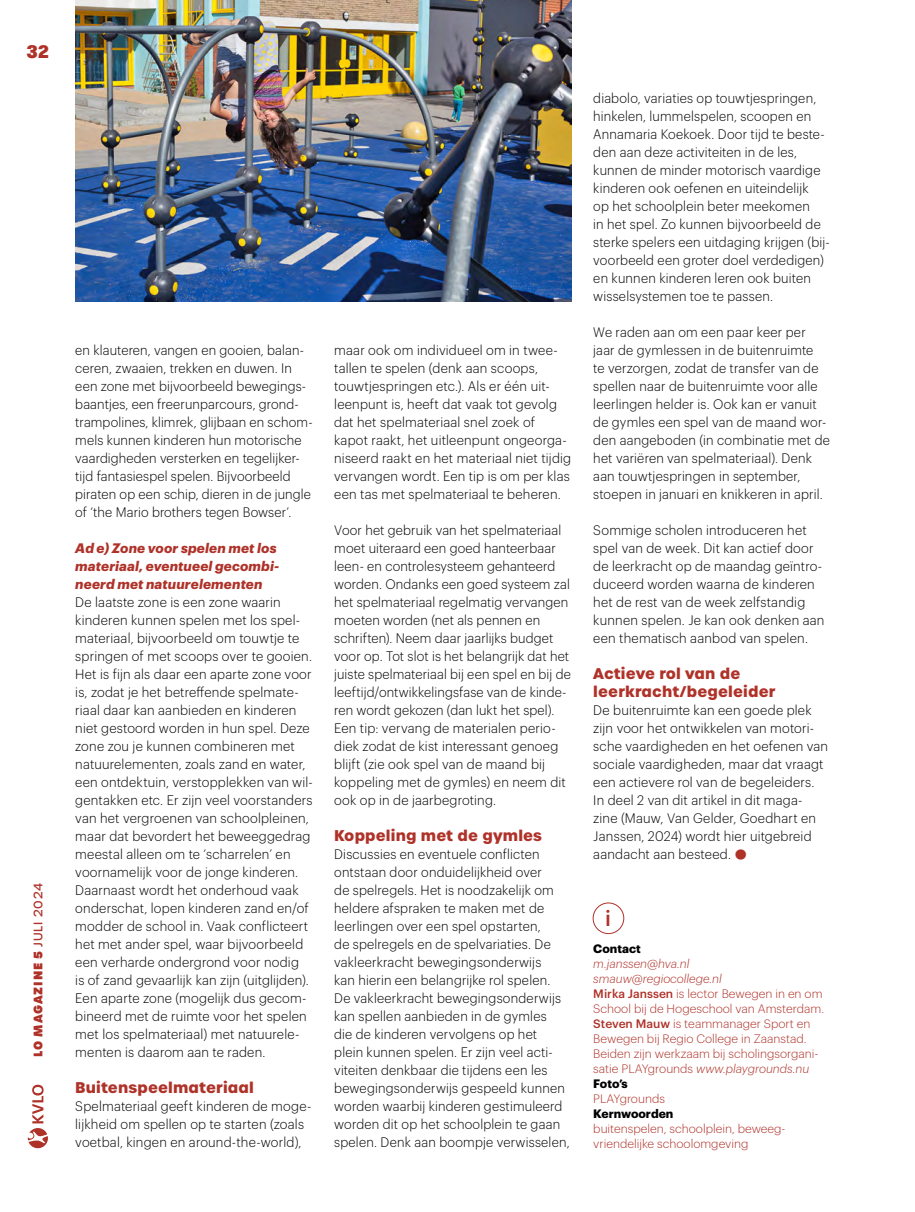
<style>
.page{position:relative;width:915px;height:1212px;background:#fff}
.page>*{position:absolute;margin:0;border:0;box-sizing:border-box;transform-origin:0 0}
.t1{font:31.5px "Graphik Super";color:#af3229}
.t2{font:500 21.6px "Graphik";color:#af3229}
.t3{font:900 18px "GT Walsheim Pro";color:#af3229}
.t4{font:700 15px/18px "Urbane";letter-spacing:.01em;color:#af3229}
.t5{font:300 13.5px/18px "Graphik";letter-spacing:.015em;color:#000;scale:.95 1}
.t6{font:300 13.5px/18px "Graphik";letter-spacing:.015em;color:#000;scale:.96 1}
.t7{font:italic 700 13.5px/18px "Graphik";letter-spacing:.01em;color:#af3229}
.t8{font:300 12px/15px "Graphik";color:#af3229}
.t9{font:800 12px "Urbane";letter-spacing:.07em;color:#af3229}
.t10{font:700 12px "Graphik";color:#000}
.s1{font-weight:500}
.s2{font-style:italic}
.s3{font-weight:700;color:#000}
</style>
<div class="page">
<svg style="left:28px;top:1085px;width:20px;height:63px"></svg>
<div style="left:592px;top:902px;width:32px;height:32px;border:1px solid #af3229;border-radius:50%"></div>
<img style="left:76px;top:0;width:495px;height:301px">
<h3 class="t3" style="left:27px;top:40px;width:24px">32</h3>
<p class="t9" style="left:30px;top:1057px;width:176px;rotate:-90deg">LO MAGAZINE 5 <span class="s1">JULI 2024</span></p>
<p class="t5" style="left:75px;top:340px;width:251px">en klauteren, vangen en gooien, balan&shy;ceren, zwaaien, trekken en duwen. In een zone met bijvoorbeeld bewegings&shy;baantjes, een freerunparcours, grond&shy;trampolines, klimrek, glijbaan en schom&shy;mels kunnen kinderen hun motorische vaardigheden versterken en tegelijker&shy;tijd fantasiespel spelen. Bijvoorbeeld piraten op een schip, dieren in de jungle of ‘the Mario brothers tegen Bowser’.</p>
<p class="t7" style="left:75px;top:538px;width:205px">Ad e) Zone voor spelen met los materiaal, eventueel gecombi&shy;neerd met natuurelementen</p>
<p class="t6" style="left:75px;top:592px;width:249px">De laatste zone is een zone waarin kinderen kunnen spelen met los spel&shy;materiaal, bijvoorbeeld om touwtje te springen of met scoops over te gooien.<br>Het is fijn als daar een aparte zone voor is, zodat je het betreffende spelmate&shy;riaal daar kan aanbieden en kinderen niet gestoord worden in hun spel. Deze zone zou je kunnen combineren met natuurelementen, zoals zand en water, een ontdektuin, verstopplekken van wil&shy;gentakken etc. Er zijn veel voorstanders van het vergroenen van schoolpleinen, maar dat bevordert het beweeggedrag meestal alleen om te ‘scharrelen’ en voornamelijk voor de jonge kinderen.<br>Daarnaast wordt het onderhoud vaak onderschat, lopen kinderen zand en/of modder de school in. Vaak conflicteert het met ander spel, waar bijvoorbeeld een verharde ondergrond voor nodig<br>is of zand gevaarlijk kan zijn (uitglijden).<br>Een aparte zone (mogelijk dus gecom&shy;bineerd met de ruimte voor het spelen met los spelmateriaal) met natuurele&shy;menten is daarom aan te raden.</p>
<p class="t4" style="left:75px;top:1079px;width:180px">Buitenspeelmateriaal</p>
<p class="t6" style="left:75px;top:1096px;width:247px">Spelmateriaal geeft kinderen de moge&shy;lijkheid om spellen op te starten (zoals voetbal, kingen en around-the-world),</p>
<p class="t6" style="left:334px;top:340px;width:248px">maar ook om individueel om in twee&shy;tallen te spelen (denk aan scoops, touwtjespringen etc.). Als er één uit&shy;leenpunt is, heeft dat vaak tot gevolg dat het spelmateriaal snel zoek of kapot raakt, het uitleenpunt ongeorga&shy;niseerd raakt en het materiaal niet tijdig vervangen wordt. Een tip is om per klas een tas met spelmateriaal te beheren.</p>
<p class="t5" style="left:334px;top:520px;width:250px">Voor het gebruik van het spelmateriaal moet uiteraard een goed hanteerbaar leen- en controlesysteem gehanteerd worden. Ondanks een goed systeem zal het spelmateriaal regelmatig vervangen moeten worden (net als pennen en schriften). Neem daar jaarlijks budget voor op. Tot slot is het belangrijk dat het juiste spelmateriaal bij een spel en bij de leeftijd/ontwikkelingsfase van de kinde&shy;ren wordt gekozen (dan lukt het spel).<br>Een tip: vervang de materialen perio&shy;diek zodat de kist interessant genoeg blijft (zie ook spel van de maand bij koppeling met de gymles) en neem dit ook op in de jaarbegroting.</p>
<p class="t4" style="left:334px;top:827px;width:209px">Koppeling met de gymles</p>
<p class="t5" style="left:334px;top:844px;width:249px">Discussies en eventuele conflicten ontstaan door onduidelijkheid over<br>de spelregels. Het is noodzakelijk om heldere afspraken te maken met de leerlingen over een spel opstarten,<br>de spelregels en de spelvariaties. De vakleerkracht bewegingsonderwijs<br>kan hierin een belangrijke rol spelen.<br>De vakleerkracht bewegingsonderwijs kan spellen aanbieden in de gymles<br>die de kinderen vervolgens op het<br>plein kunnen spelen. Er zijn veel acti&shy;viteiten denkbaar die tijdens een les bewegingsonderwijs gespeeld kunnen worden waarbij kinderen gestimuleerd worden dit op het schoolplein te gaan spelen. Denk aan boompje verwisselen,</p>
<p class="t5" style="left:593px;top:88px;width:250px">diabolo, variaties op touwtjespringen, hinkelen, lummelspelen, scoopen en Annamaria Koekoek. Door tijd te beste&shy;den aan deze activiteiten in de les, kunnen de minder motorisch vaardige kinderen ook oefenen en uiteindelijk<br>op het schoolplein beter meekomen<br>in het spel. Zo kunnen bijvoorbeeld de sterke spelers een uitdaging krijgen (bij&shy;voorbeeld een groter doel verdedigen) en kunnen kinderen leren ook buiten wisselsystemen toe te passen.</p>
<p class="t5" style="left:593px;top:322px;width:250px">We raden aan om een paar keer per jaar de gymlessen in de buitenruimte<br>te verzorgen, zodat de transfer van de spellen naar de buitenruimte voor alle leerlingen helder is. Ook kan er vanuit de gymles een spel van de maand wor&shy;den aangeboden (in combinatie met de het variëren van spelmateriaal). Denk aan touwtjespringen in september, stoepen in januari en knikkeren in april.</p>
<p class="t6" style="left:593px;top:520px;width:242px">Sommige scholen introduceren het spel van de week. Dit kan actief door de leerkracht op de maandag geïntro&shy;duceerd worden waarna de kinderen het de rest van de week zelfstandig kunnen spelen. Je kan ook denken aan een thematisch aanbod van spelen.</p>
<p class="t4" style="left:593px;top:665px;width:184px">Actieve rol van de leerkracht/begeleider</p>
<p class="t6" style="left:593px;top:700px;width:246px">De buitenruimte kan een goede plek zijn voor het ontwikkelen van motori&shy;sche vaardigheden en het oefenen van sociale vaardigheden, maar dat vraagt een actievere rol van de begeleiders.<br>In deel 2 van dit artikel in dit maga&shy;zine (Mauw, Van Gelder, Goedhart en Janssen, 2024) wordt hier uitgebreid aandacht aan besteed.</p>
<h1 class="t1" style="left:734px;top:827px;width:14px">•</h1>
<h2 class="t2" style="left:605px;top:901px;width:7px">i</h2>
<p class="t10" style="left:593px;top:939px;width:49px">Contact</p>
<p class="t8" style="left:593px;top:955px;width:232px"><span class="s2">m.janssen@hva.nl<br>smauw@regiocollege.nl<br></span><span class="s1">Mirka Janssen</span> is lector Bewegen in en om<br>School bij de Hogeschool van Amsterdam.<br><span class="s1">Steven Mauw</span> is teammanager Sport en<br>Bewegen bij Regio College in Zaanstad.<br>Beiden zijn werkzaam bij scholingsorgani&shy;satie PLAYgrounds <span class="s2">www.playgrounds.nu<br></span><span class="s3">Foto’s</span></p>
<p class="t8" style="left:593px;top:1090px;width:73px">PLAYgrounds</p>
<p class="t10" style="left:593px;top:1104px;width:82px">Kernwoorden</p>
<p class="t8" style="left:593px;top:1120px;width:194px">buitenspelen, schoolplein, beweeg&shy;vriendelijke schoolomgeving</p>
</div>
